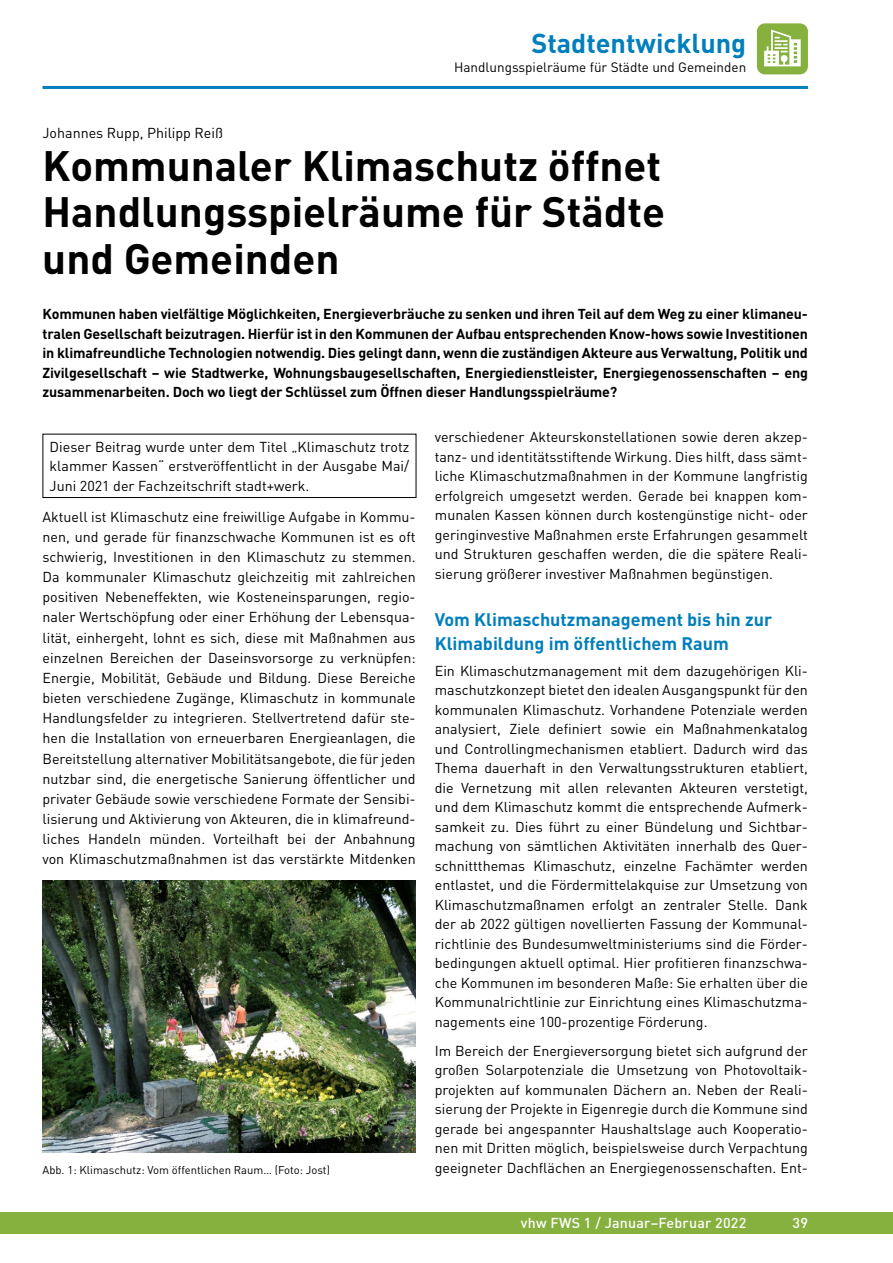
<style>
.page{position:relative;width:893px;height:1263px;background:#fff}
.page>*{position:absolute;margin:0;border:0;box-sizing:border-box;transform-origin:0 0}
.t1{font:700 42px/46.5px "DIN Pro";color:#000;text-align:justify}
.t2{font:700 27px "DIN Pro";color:#007fbc}
.t3{font:700 18px/24px "DIN Pro";color:#007fbc}
.t4{font:14.25px/19.5px "DIN Pro";color:#000;text-align:justify}
.t5{font:700 14.25px/19.5px "DIN Pro";letter-spacing:-.01em;color:#000;text-align:justify}
.t6{font:500 14.25px "DIN Pro";letter-spacing:.015em;color:#fff}
.t7{font:13.5px "DIN Pro";color:#000}
.t8{font:11.25px "DIN Pro";color:#000}
</style>
<div class="page">
<div style="left:0;top:1212px;width:893px;height:21px;background:#86b13e"></div>
<hr style="left:43px;top:86px;width:765px;height:3px;background:#007fbc">
<div style="left:757px;top:23px;width:51px;height:51px;background:#86b13e;border-radius:8px"></div>
<svg style="left:764px;top:30px;width:37px;height:36px"></svg>
<div style="left:43px;top:434px;width:373px;height:64px;border:1px solid #000"></div>
<img style="left:43px;top:880px;width:373px;height:272px">
<h2 class="t2" style="left:531px;top:25px;width:216px">Stadtentwicklung</h2>
<p class="t7" style="left:454px;top:58px;width:294px">Handlungsspielräume für Städte und Gemeinden</p>
<p class="t4" style="left:43px;top:123px;width:182px">Johannes Rupp, Philipp Reiß</p>
<h1 class="t1" style="left:42px;top:141px;width:624px">Kommunaler Klimaschutz öffnet Handlungsspielräume für Städte und Gemeinden</h1>
<p class="t5" style="left:43px;top:304px;width:767px">Kommunen haben vielfältige Möglichkeiten, Energieverbräuche zu senken und ihren Teil auf dem Weg zu einer klimaneu&shy;tralen Gesellschaft beizutragen. Hierfür ist in den Kommunen der Aufbau entsprechenden Know-hows sowie Investitionen in klimafreundliche Technologien notwendig. Dies gelingt dann, wenn die zuständigen Akteure aus Verwaltung, Politik und Zivilgesellschaft – wie Stadtwerke, Wohnungsbaugesellschaften, Energiedienstleister, Energiegenossenschaften – eng zusammenarbeiten. Doch wo liegt der Schlüssel zum Öffnen dieser Handlungsspielräume?</p>
<p class="t4" style="left:50px;top:436px;width:361px">Dieser Beitrag wurde unter dem Titel „Klimaschutz trotz klammer Kassen“ erstveröffentlicht in der Ausgabe Mai/ Juni 2021 der Fachzeitschrift stadt+werk.</p>
<p class="t4" style="left:43px;top:506px;width:375px;line-height:20.1px">Aktuell ist Klimaschutz eine freiwillige Aufgabe in Kommu&shy;nen, und gerade für finanzschwache Kommunen ist es oft schwierig, Investitionen in den Klimaschutz zu stemmen.<br>Da kommunaler Klimaschutz gleichzeitig mit zahlreichen positiven Nebeneffekten, wie Kosteneinsparungen, regio&shy;naler Wertschöpfung oder einer Erhöhung der Lebensqua&shy;lität, einhergeht, lohnt es sich, diese mit Maßnahmen aus einzelnen Bereichen der Daseinsvorsorge zu verknüpfen:<br>Energie, Mobilität, Gebäude und Bildung. Diese Bereiche bieten verschiedene Zugänge, Klimaschutz in kommunale Handlungsfelder zu integrieren. Stellvertretend dafür ste&shy;hen die Installation von erneuerbaren Energieanlagen, die Bereitstellung alternativer Mobilitätsangebote, die für jeden nutzbar sind, die energetische Sanierung öffentlicher und privater Gebäude sowie verschiedene Formate der Sensibi&shy;lisierung und Aktivierung von Akteuren, die in klimafreund&shy;liches Handeln münden. Vorteilhaft bei der Anbahnung von Klimaschutzmaßnahmen ist das verstärkte Mitdenken</p>
<p class="t8" style="left:43px;top:1162px;width:289px">Abb. 1: Klimaschutz: Vom öffentlichen Raum… (Foto: Jost)</p>
<p class="t4" style="left:435px;top:427px;width:375px">verschiedener Akteurskonstellationen sowie deren akzep&shy;tanz- und identitätsstiftende Wirkung. Dies hilft, dass sämt&shy;liche Klimaschutzmaßnahmen in der Kommune langfristig erfolgreich umgesetzt werden. Gerade bei knappen kom&shy;munalen Kassen können durch kostengünstige nicht- oder geringinvestive Maßnahmen erste Erfahrungen gesammelt und Strukturen geschaffen werden, die die spätere Reali&shy;sierung größerer investiver Maßnahmen begünstigen.</p>
<p class="t3" style="left:435px;top:607px;width:339px">Vom Klimaschutzmanagement bis hin zur<br>Klimabildung im öffentlichem Raum</p>
<p class="t4" style="left:435px;top:660px;width:375px">Ein Klimaschutzmanagement mit dem dazugehörigen Kli&shy;maschutzkonzept bietet den idealen Ausgangspunkt für den kommunalen Klimaschutz. Vorhandene Potenziale werden analysiert, Ziele definiert sowie ein Maßnahmenkatalog und Controllingmechanismen etabliert. Dadurch wird das Thema dauerhaft in den Verwaltungsstrukturen etabliert, die Vernetzung mit allen relevanten Akteuren verstetigt, und dem Klimaschutz kommt die entsprechende Aufmerk&shy;samkeit zu. Dies führt zu einer Bündelung und Sichtbar&shy;machung von sämtlichen Aktivitäten innerhalb des Quer&shy;schnittthemas Klimaschutz, einzelne Fachämter werden entlastet, und die Fördermittelakquise zur Umsetzung von Klimaschutzmaßnamen erfolgt an zentraler Stelle. Dank der ab 2022 gültigen novellierten Fassung der Kommunal&shy;richtlinie des Bundesumweltministeriums sind die Förder&shy;bedingungen aktuell optimal. Hier profitieren finanzschwa&shy;che Kommunen im besonderen Maße: Sie erhalten über die Kommunalrichtlinie zur Einrichtung eines Klimaschutzma&shy;nagements eine 100-prozentige Förderung.</p>
<p class="t4" style="left:435px;top:1040px;width:375px">Im Bereich der Energieversorgung bietet sich aufgrund der großen Solarpotenziale die Umsetzung von Photovoltaik&shy;projekten auf kommunalen Dächern an. Neben der Reali&shy;sierung der Projekte in Eigenregie durch die Kommune sind gerade bei angespannter Haushaltslage auch Kooperatio&shy;nen mit Dritten möglich, beispielsweise durch Verpachtung geeigneter Dachflächen an Energiegenossenschaften. Ent-</p>
<p class="t6" style="left:521px;top:1213px;width:227px">vhw FWS 1 / Januar–Februar 2022</p>
<p class="t6" style="left:792px;top:1213px;width:17px">39</p>
</div>
